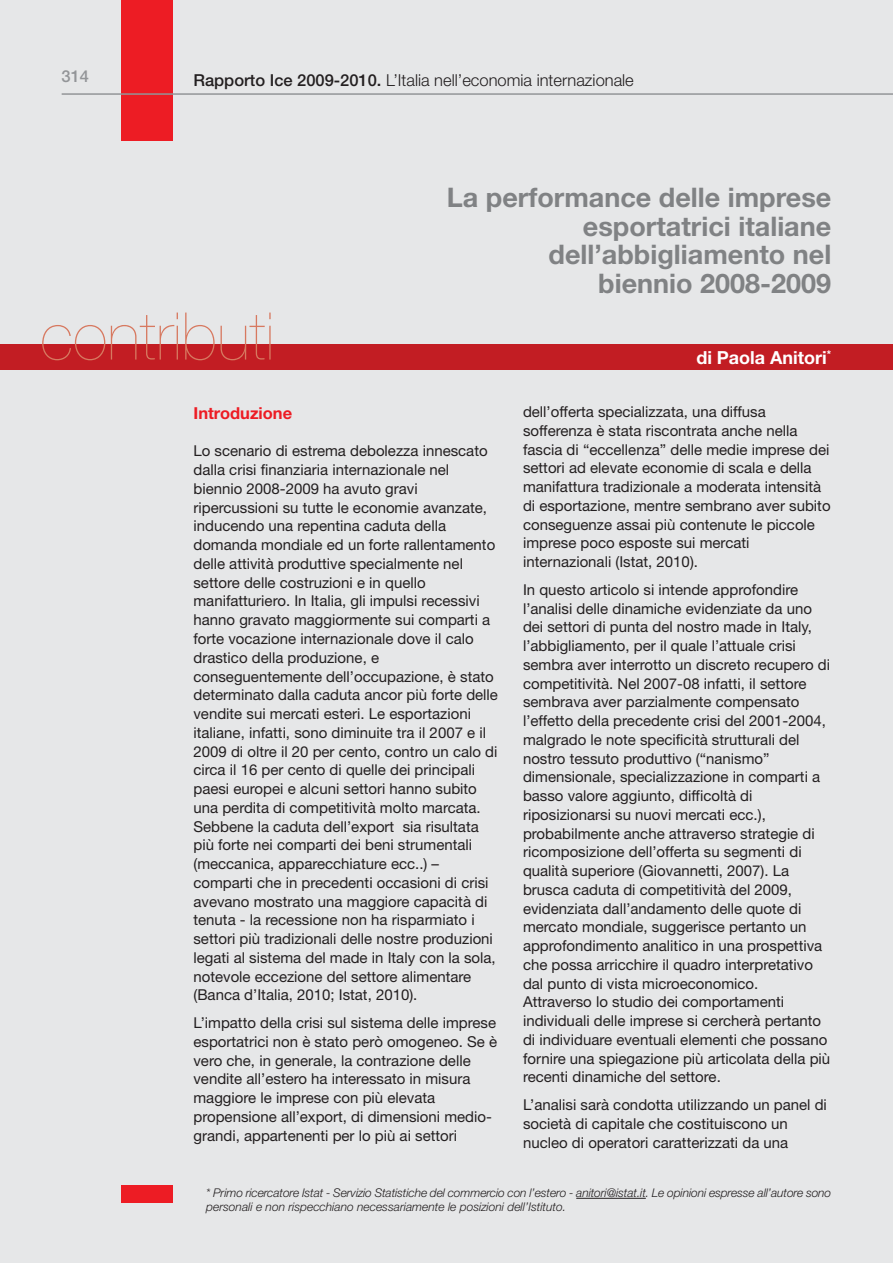
<style>
.page{position:relative;width:893px;height:1263px;background:#e6e7e8}
.page>*{position:absolute;margin:0;border:0;box-sizing:border-box;transform-origin:0 0}
.t1{font:200 65.85px "Helvetica Neue LT Std";color:#d77960}
.t2{font:700 27px/28.5px "Helvetica Neue";color:#808284;text-align:right}
.t3{font:700 18px "Helvetica Neue";color:#fff}
.t4{font:300 16.5px "Helvetica Neue";color:#231f20}
.t5{font:700 16.5px "Helvetica Neue";color:#ed1c24}
.t6{font:500 16.5px "Helvetica Neue";color:#939598}
.t7{font:15px/18.8px "Helvetica Neue";color:#231f20}
.t8{font:italic 300 12px/13.5px "Helvetica Neue";letter-spacing:-.01em;color:#231f20}
.s1{font-weight:500}
</style>
<div class="page">
<div style="left:121px;top:0;width:51px;height:140px;background:#ed1c24"></div>
<hr style="left:62px;top:93px;width:831px;height:2px;background:#939598">
<div style="left:0;top:344px;width:893px;height:26px;background:#c21d23"></div>
<div style="left:122px;top:1185px;width:51px;height:18px;background:#ed1c24"></div>
<hr style="left:576px;top:1198px;width:70px;height:1px;background:#231f20">
<p class="t6" style="left:62px;top:70px;width:29px">314</p>
<p class="t4" style="left:193px;top:74px;width:442px"><span class="s1">Rapporto Ice 2009-2010.</span> L’Italia nell’economia internazionale</p>
<h1 class="t1" style="left:40px;top:298px;width:236px">contributi</h1>
<h2 class="t2" style="left:447px;top:186px;width:386px">La performance delle imprese esportatrici italiane dell’abbigliamento nel<br>biennio 2008-2009</h2>
<p class="t3" style="left:696px;top:351px;width:136px">di Paola Anitori<sup>*</sup></p>
<p class="t5" style="left:193px;top:407px;width:100px">Introduzione</p>
<p class="t7" style="left:193px;top:443px;width:306px">Lo scenario di estrema debolezza innescato dalla crisi finanziaria internazionale nel biennio 2008-2009 ha avuto gravi ripercussioni su tutte le economie avanzate, inducendo una repentina caduta della domanda mondiale ed un forte rallentamento delle attività produttive specialmente nel settore delle costruzioni e in quello manifatturiero. In Italia, gli impulsi recessivi hanno gravato maggiormente sui comparti a forte vocazione internazionale dove il calo drastico della produzione, e conseguentemente dell’occupazione, è stato determinato dalla caduta ancor più forte delle vendite sui mercati esteri. Le esportazioni italiane, infatti, sono diminuite tra il 2007 e il 2009 di oltre il 20 per cento, contro un calo di circa il 16 per cento di quelle dei principali paesi europei e alcuni settori hanno subito una perdita di competitività molto marcata.<br>Sebbene la caduta dell’export sia risultata più forte nei comparti dei beni strumentali (meccanica, apparecchiature ecc..) – comparti che in precedenti occasioni di crisi avevano mostrato una maggiore capacità di tenuta - la recessione non ha risparmiato i settori più tradizionali delle nostre produzioni legati al sistema del made in Italy con la sola, notevole eccezione del settore alimentare (Banca d’Italia, 2010; Istat, 2010).</p>
<p class="t7" style="left:193px;top:1015px;width:305px">L’impatto della crisi sul sistema delle imprese esportatrici non è stato però omogeneo. Se è vero che, in generale, la contrazione delle vendite all’estero ha interessato in misura maggiore le imprese con più elevata propensione all’export, di dimensioni medio&shy;grandi, appartenenti per lo più ai settori</p>
<p class="t7" style="left:523px;top:404px;width:309px">dell’offerta specializzata, una diffusa sofferenza è stata riscontrata anche nella fascia di “eccellenza” delle medie imprese dei settori ad elevate economie di scala e della manifattura tradizionale a moderata intensità di esportazione, mentre sembrano aver subito conseguenze assai più contenute le piccole imprese poco esposte sui mercati internazionali (Istat, 2010).</p>
<p class="t7" style="left:523px;top:582px;width:309px">In questo articolo si intende approfondire l’analisi delle dinamiche evidenziate da uno dei settori di punta del nostro made in Italy, l’abbigliamento, per il quale l’attuale crisi sembra aver interrotto un discreto recupero di competitività. Nel 2007-08 infatti, il settore sembrava aver parzialmente compensato l’effetto della precedente crisi del 2001-2004, malgrado le note specificità strutturali del nostro tessuto produttivo (“nanismo” dimensionale, specializzazione in comparti a basso valore aggiunto, difficoltà di riposizionarsi su nuovi mercati ecc.), probabilmente anche attraverso strategie di ricomposizione dell’offerta su segmenti di qualità superiore (Giovannetti, 2007). La brusca caduta di competitività del 2009, evidenziata dall’andamento delle quote di mercato mondiale, suggerisce pertanto un approfondimento analitico in una prospettiva che possa arricchire il quadro interpretativo dal punto di vista microeconomico.<br>Attraverso lo studio dei comportamenti individuali delle imprese si cercherà pertanto di individuare eventuali elementi che possano fornire una spiegazione più articolata della più recenti dinamiche del settore.</p>
<p class="t7" style="left:523px;top:1097px;width:305px">L’analisi sarà condotta utilizzando un panel di società di capitale che costituiscono un nucleo di operatori caratterizzati da una</p>
<p class="t8" style="left:206px;top:1187px;width:627px">* Primo ricercatore Istat - Servizio Statistiche del commercio con l’estero - anitori@istat.it. Le opinioni espresse all’autore sono personali e non rispecchiano necessariamente le posizioni dell’Istituto.</p>
</div>
